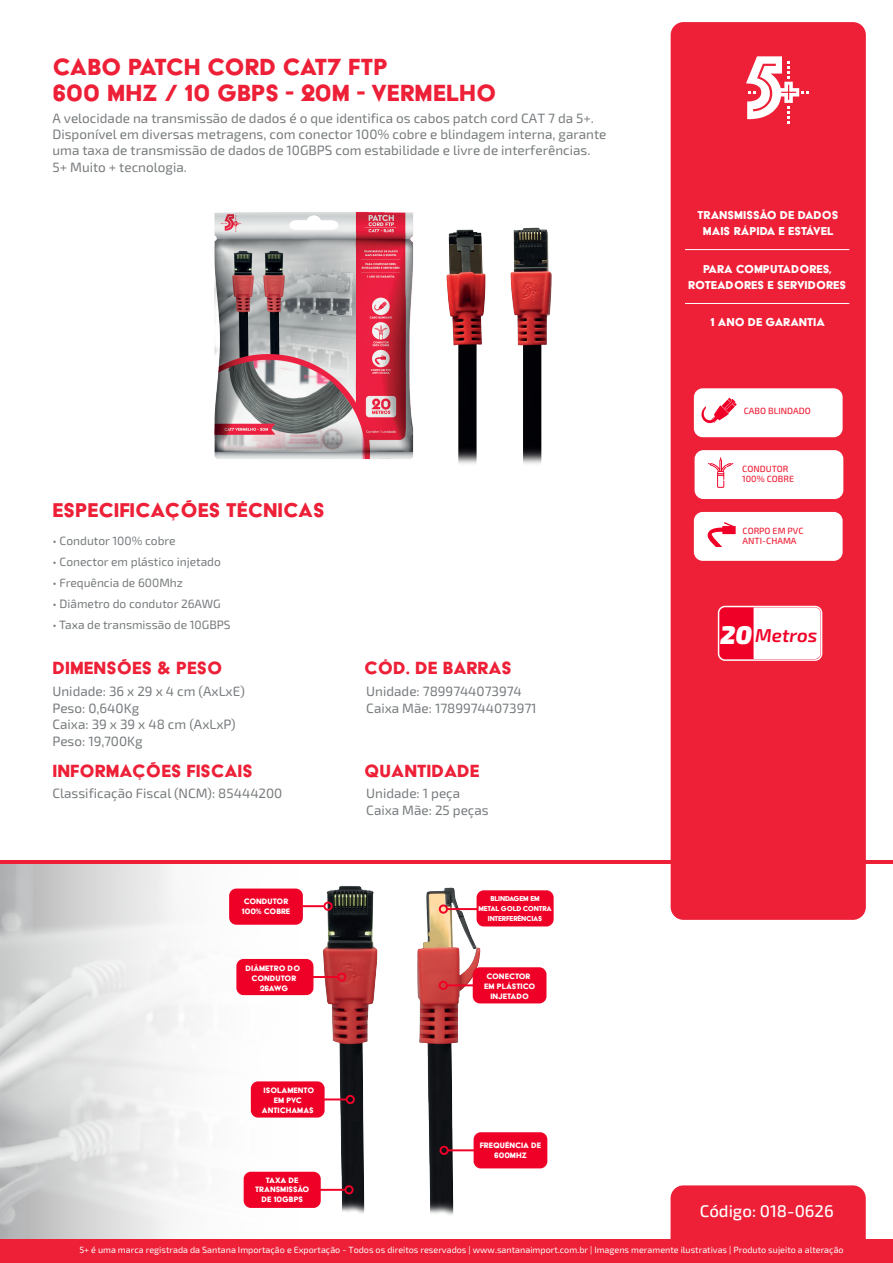
<style>
.page{position:relative;width:893px;height:1263px;background:#fff}
.page>*{position:absolute;margin:0;border:0;box-sizing:border-box;transform-origin:0 0}
.t1{font:27px/25.5px "Acier BAT Text Solid";letter-spacing:.005em;color:#ed2037}
.t2{font:22.95px "Acier BAT Text Solid";color:#ed2037}
.t3{font:20.4px "Acier BAT Text Solid";color:#ed2037}
.t4{font:italic 600 18.6px "Exo 2";color:#ef0027}
.t5{font:500 16.95px "Exo 2";color:#fff}
.t6{font:13.5px/16.5px "Exo 2";color:#777b7d}
.t7{font:13.2px/15.9px "Acier BAT Text Solid";color:#fff;text-align:center}
.t8{font:12px "Exo 2";color:#777b7d}
.t9{font:9px "Exo 2";color:#fff}
.t10{font:9px/9.9px "Acier BAT Text Solid";color:#fff;text-align:center}
.t11{font:500 9px/9.9px "Exo 2";color:#ed2037}
.t12{font:8.25px/9.9px "Acier BAT Text Solid";letter-spacing:-.025em;color:#fff;text-align:center}
.s1{font-weight:900;font-size:25.65px;color:#fff}
</style>
<div class="page">
<svg style="left:3px;top:863px;width:320px;height:376px"></svg>
<div style="left:671px;top:1185px;width:195px;height:54px;background:#ed2037"></div>
<div style="left:671px;top:22px;width:195px;height:898px;background:#ed2037;border-radius:13px"></div>
<hr style="left:1px;top:860px;width:892px;height:3px;background:#ed2037">
<div style="left:0;top:1239px;width:893px;height:24px;background:#ed2037"></div>
<div style="left:695px;top:450px;width:148px;height:49px;background:#fff;border-radius:9px"></div>
<div style="left:694px;top:512px;width:149px;height:49px;background:#fff;border-radius:9px"></div>
<div style="left:694px;top:388px;width:149px;height:49px;background:#fff;border-radius:9px"></div>
<svg style="left:746px;top:56px;width:63px;height:67px"></svg>
<div style="left:719px;top:606px;width:103px;height:54px;background:#ef0027;border-radius:6px"></div>
<div style="left:718px;top:606px;width:104px;height:55px;border:2px solid #fff;border-radius:6px"></div>
<div style="left:754px;top:607px;width:67px;height:52px;background:#fff"></div>
<hr style="left:685px;top:249px;width:164px;height:1px;background:#fff">
<hr style="left:685px;top:303px;width:164px;height:1px;background:#fff">
<svg style="left:708px;top:522px;width:28px;height:24px"></svg>
<svg style="left:701px;top:398px;width:36px;height:25px"></svg>
<svg style="left:708px;top:457px;width:25px;height:31px"></svg>
<img style="left:417px;top:887px;width:63px;height:328px">
<img style="left:323px;top:885px;width:54px;height:329px">
<div style="left:344px;top:1185px;width:10px;height:9px;border:2px solid #ef0027;border-radius:50%"></div>
<hr style="left:298px;top:1189px;width:47px;height:2px;background:#ef0027">
<div style="left:244px;top:1172px;width:77px;height:36px;background:#ef0027;border-radius:7px"></div>
<div style="left:337px;top:972px;width:9px;height:10px;border:2px solid #ef0027;border-radius:50%"></div>
<hr style="left:291px;top:976px;width:47px;height:2px;background:#ef0027">
<div style="left:236px;top:959px;width:77px;height:36px;background:#ef0027;border-radius:7px"></div>
<div style="left:323px;top:901px;width:10px;height:10px;border:2px solid #ef0027;border-radius:50%"></div>
<hr style="left:278px;top:905px;width:46px;height:2px;background:#ef0027">
<div style="left:229px;top:888px;width:74px;height:37px;background:#ef0027;border-radius:7px"></div>
<div style="left:346px;top:1095px;width:9px;height:9px;border:2px solid #ef0027;border-radius:50%"></div>
<hr style="left:300px;top:1098px;width:47px;height:2px;background:#ef0027">
<div style="left:251px;top:1081px;width:74px;height:36px;background:#ef0027;border-radius:7px"></div>
<div style="left:439px;top:981px;width:9px;height:9px;border:2px solid #ef0027;border-radius:50%"></div>
<hr style="left:447px;top:984px;width:47px;height:2px;background:#ef0027">
<div style="left:473px;top:967px;width:73px;height:36px;background:#ef0027;border-radius:7px"></div>
<div style="left:439px;top:1146px;width:10px;height:9px;border:2px solid #ef0027;border-radius:50%"></div>
<hr style="left:448px;top:1149px;width:47px;height:2px;background:#ef0027">
<div style="left:474px;top:1132px;width:73px;height:36px;background:#ef0027;border-radius:7px"></div>
<div style="left:439px;top:904px;width:9px;height:10px;border:2px solid #ef0027;border-radius:50%"></div>
<hr style="left:447px;top:908px;width:47px;height:2px;background:#ef0027">
<div style="left:477px;top:890px;width:77px;height:36px;background:#ef0027;border-radius:7px"></div>
<img style="left:214px;top:211px;width:338px;height:253px">
<h1 class="t1" style="left:52px;top:54px;width:445px">CABO PATCH CORD CAT7 FTP<br>600 MHZ / 10 GBPS - 20M - VERMELHO</h1>
<p class="t6" style="left:52px;top:111px;width:555px">A velocidade na transmissão de dados é o que identifica os cabos patch cord CAT 7 da 5+.<br>Disponível em diversas metragens, com conector 100% cobre e blindagem interna, garante uma taxa de transmissão de dados de 10GBPS com estabilidade e livre de interferências.<br>5+ Muito + tecnologia.</p>
<h2 class="t2" style="left:52px;top:498px;width:274px">ESPECIFICAÇÕES TÉCNICAS</h2>
<p class="t8" style="left:52px;top:532px;width:125px">• Condutor 100% cobre</p>
<p class="t8" style="left:52px;top:553px;width:170px">• Conector em plástico injetado</p>
<p class="t8" style="left:52px;top:574px;width:132px">• Frequência de 600Mhz</p>
<p class="t8" style="left:52px;top:595px;width:170px">• Diâmetro do condutor 26AWG</p>
<p class="t8" style="left:52px;top:616px;width:180px">• Taxa de transmissão de 10GBPS</p>
<h3 class="t3" style="left:52px;top:657px;width:172px">DIMENSÕES &amp; PESO</h3>
<p class="t6" style="left:52px;top:684px;width:194px">Unidade: 36 x 29 x 4 cm (AxLxE)<br>Peso: 0,640Kg<br>Caixa: 39 x 39 x 48 cm (AxLxP)<br>Peso: 19,700Kg</p>
<p class="t6" style="left:52px;top:786px;width:231px">Classificação Fiscal (NCM): 85444200</p>
<h3 class="t3" style="left:52px;top:760px;width:202px">INFORMAÇÕES FISCAIS</h3>
<p class="t10" style="left:242px;top:896px;width:50px;text-align:left">CONDUTOR<br>100% COBRE</p>
<p class="t10" style="left:245px;top:963px;width:56px">DIÂMETRO DO<br>CONDUTOR<br>26AWG</p>
<p class="t10" style="left:262px;top:1085px;width:54px">ISOLAMENTO<br>EM PVC<br>ANTICHAMAS</p>
<p class="t10" style="left:255px;top:1175px;width:56px">TAXA DE<br>TRANSMISSÃO<br>DE 10GBPS</p>
<h3 class="t3" style="left:364px;top:657px;width:149px">CÓD. DE BARRAS</h3>
<p class="t6" style="left:366px;top:684px;width:172px">Unidade: 7899744073974<br>Caixa Mãe: 17899744073971</p>
<h3 class="t3" style="left:364px;top:760px;width:117px">QUANTIDADE</h3>
<p class="t6" style="left:366px;top:786px;width:124px">Unidade: 1 peça<br>Caixa Mãe: 25 peças</p>
<p class="t12" style="left:478px;top:893px;width:75px">BLINDAGEM EM<br>METAL GOLD CONTRA<br>INTERFERÊNCIAS</p>
<p class="t10" style="left:484px;top:971px;width:53px">CONECTOR<br>EM PLÁSTICO<br>INJETADO</p>
<p class="t10" style="left:480px;top:1140px;width:63px">FREQUÊNCIA DE<br>600MHZ</p>
<p class="t7" style="left:697px;top:207px;width:143px">TRANSMISSÃO DE DADOS<br>MAIS RÁPIDA E ESTÁVEL</p>
<p class="t7" style="left:688px;top:261px;width:160px">PARA COMPUTADORES,<br>ROTEADORES E SERVIDORES</p>
<p class="t7" style="left:710px;top:314px;width:116px">1 ANO DE GARANTIA</p>
<p class="t11" style="left:744px;top:406px;width:69px">CABO BLINDADO</p>
<p class="t11" style="left:742px;top:464px;width:54px">CONDUTOR<br>100% COBRE</p>
<p class="t11" style="left:742px;top:526px;width:63px">CORPO EM PVC<br>ANTI-CHAMA</p>
<h3 class="t4" style="left:720px;top:624px;width:99px"><span class="s1">20</span> Metros</h3>
<p class="t5" style="left:700px;top:1201px;width:136px">Código: 018-0626</p>
<p class="t9" style="left:79px;top:1245px;width:766px">5+ é uma marca registrada da Santana Importação e Exportação - Todos os direitos reservados | www.santanaimport.com.br | Imagens meramente ilustrativas | Produto sujeito a alteração</p>
</div>
